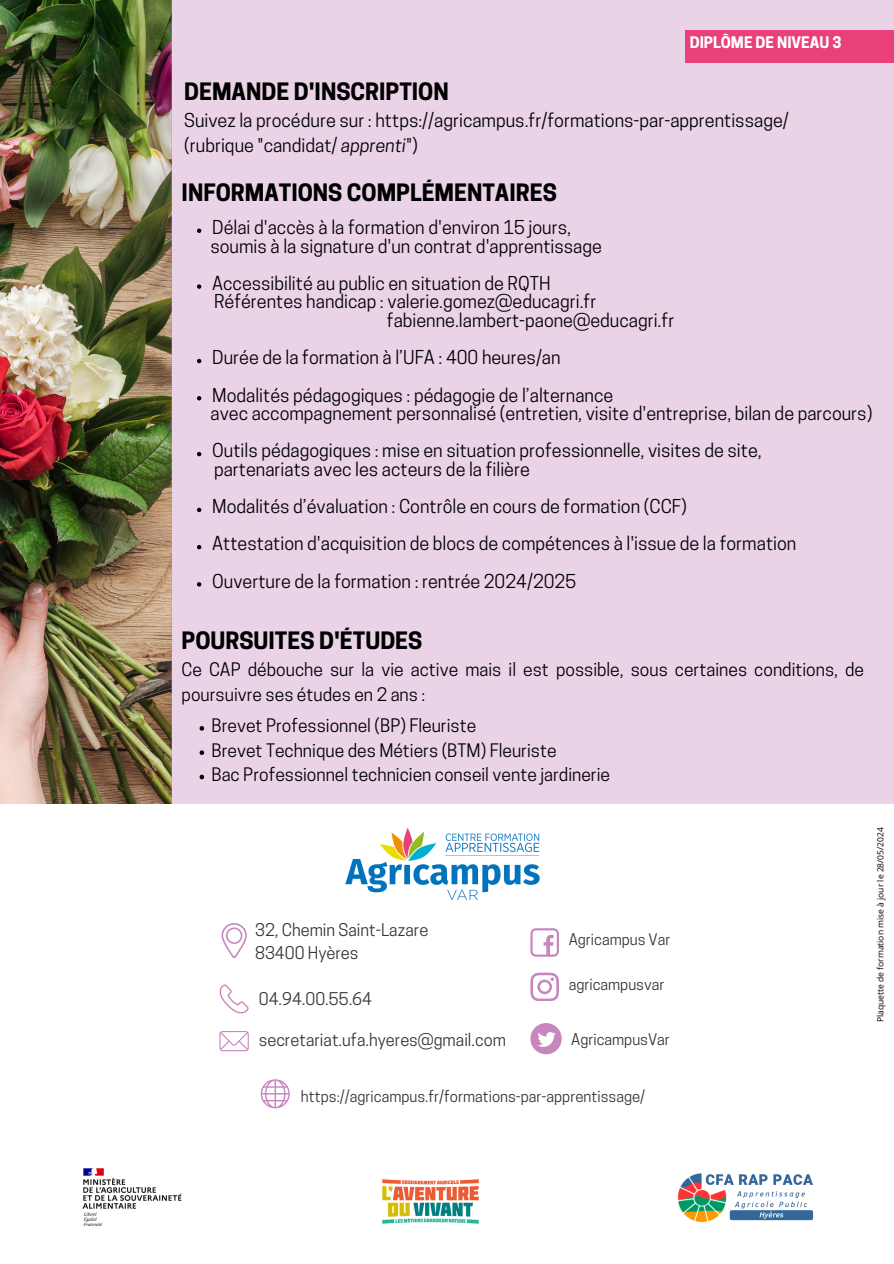
<style>
.page{position:relative;width:894px;height:1264px;background:#fff}
.page>*{position:absolute;margin:0;border:0;box-sizing:border-box;transform-origin:0 0}
.t1{font:700 22.5px "Cooper Hewitt";color:#000}
.t2{font:18px/18.6px "Cooper Hewitt";color:#000}
.t3{font:17.55px/24.3px "Cooper Hewitt";color:#000}
.t4{font:16.5px/22.5px "Cooper Hewitt";color:#373636}
.t5{font:15px "Cooper Hewitt";color:#373636}
.t6{font:700 15px "Cooper Hewitt";color:#fff}
.t7{font:8.55px "Open Sans";color:#000}
.s1{font-style:italic}
</style>
<div class="page">
<img style="left:0;top:0;width:171px;height:803px">
<div style="left:171px;top:0;width:722px;height:803px;background:#ebd3e7"></div>
<svg style="left:221px;top:923px;width:25px;height:34px"></svg>
<svg style="left:219px;top:984px;width:29px;height:29px"></svg>
<svg style="left:219px;top:1031px;width:29px;height:20px"></svg>
<svg style="left:260px;top:1079px;width:30px;height:29px"></svg>
<svg style="left:530px;top:928px;width:28px;height:28px"></svg>
<svg style="left:530px;top:972px;width:28px;height:28px"></svg>
<img style="left:382px;top:1179px;width:97px;height:45px">
<img style="left:82px;top:1168px;width:100px;height:58px">
<svg style="left:530px;top:1023px;width:31px;height:31px"></svg>
<div style="left:685px;top:30px;width:208px;height:33px;background:#e84179"></div>
<img style="left:345px;top:828px;width:195px;height:72px">
<img style="left:677px;top:1173px;width:137px;height:50px">
<svg style="left:197px;top:228px;width:4px;height:5px"></svg>
<svg style="left:197px;top:284px;width:4px;height:5px"></svg>
<svg style="left:197px;top:359px;width:4px;height:4px"></svg>
<svg style="left:197px;top:396px;width:4px;height:4px"></svg>
<svg style="left:197px;top:452px;width:4px;height:4px"></svg>
<svg style="left:197px;top:508px;width:4px;height:4px"></svg>
<svg style="left:197px;top:545px;width:4px;height:4px"></svg>
<svg style="left:197px;top:582px;width:4px;height:4px"></svg>
<svg style="left:199px;top:726px;width:5px;height:4px"></svg>
<svg style="left:199px;top:750px;width:5px;height:5px"></svg>
<svg style="left:199px;top:774px;width:5px;height:5px"></svg>
<h1 class="t6" style="left:689px;top:37px;width:153px">DIPLÔME DE NIVEAU 3</h1>
<h5 class="t1" style="left:184px;top:83px;width:266px">DEMANDE D'INSCRIPTION</h5>
<h5 class="t2" style="left:184px;top:110px;width:606px;line-height:24.8px">Suivez la procédure sur : https://agricampus.fr/formations-par-apprentissage/ (rubrique "candidat/ <span class="s1">apprenti</span>")</h5>
<p class="t1" style="left:181px;top:184px;width:376px">INFORMATIONS COMPLÉMENTAIRES</p>
<h2 class="t2" style="left:212px;top:220px;width:360px">Délai d'accès à la formation d'environ 15 jours,</h2>
<p class="t2" style="left:210px;top:239px;width:393px">soumis à la signature d'un contrat d'apprentissage</p>
<p class="t2" style="left:212px;top:276px;width:340px">Accessibilité au public en situation de RQTH</p>
<h2 class="t2" style="left:387px;top:295px;width:289px;text-indent:-173px">Référentes handicap : valerie.gomez@educagri.fr fabienne.lambert-paone@educagri.fr</h2>
<p class="t2" style="left:212px;top:350px;width:350px">Durée de la formation à l’UFA : 400 heures/an</p>
<h2 class="t2" style="left:212px;top:388px;width:402px">Modalités pédagogiques : pédagogie de l’alternance</h2>
<p class="t2" style="left:210px;top:406px;width:663px">avec accompagnement personnalisé (entretien, visite d'entreprise, bilan de parcours)</p>
<p class="t2" style="left:212px;top:443px;width:550px">Outils pédagogiques : mise en situation professionnelle, visites de site,</p>
<p class="t2" style="left:214px;top:462px;width:317px">partenariats avec les acteurs de la filière</p>
<h2 class="t2" style="left:212px;top:499px;width:476px">Modalités d’évaluation : Contrôle en cours de formation (CCF)</h2>
<p class="t2" style="left:212px;top:536px;width:585px">Attestation d'acquisition de blocs de compétences à l'issue de la formation</p>
<p class="t2" style="left:212px;top:574px;width:365px">Ouverture de la formation : rentrée 2024/2025</p>
<p class="t1" style="left:181px;top:632px;width:242px">POURSUITES D'ÉTUDES</p>
<p class="t3" style="left:181px;top:660px;width:683px">Ce CAP débouche sur la vie active mais il est possible, sous certaines conditions, de poursuivre ses études en 2 ans :</p>
<h5 class="t3" style="left:211px;top:716px;width:266px">Brevet Professionnel (BP) Fleuriste</h5>
<p class="t3" style="left:211px;top:740px;width:346px">Brevet Technique des Métiers (BTM) Fleuriste</p>
<h2 class="t3" style="left:211px;top:764px;width:400px">Bac Professionnel technicien conseil vente jardinerie</h2>
<p class="t4" style="left:255px;top:920px;width:175px">32, Chemin Saint-Lazare<br>83400 Hyères</p>
<h2 class="t4" style="left:259px;top:989px;width:115px">04.94.00.55.64</h2>
<p class="t4" style="left:259px;top:1031px;width:248px">secretariat.ufa.hyeres@gmail.com</p>
<p class="t5" style="left:568px;top:933px;width:103px">Agricampus Var</p>
<p class="t5" style="left:568px;top:978px;width:97px">agricampusvar</p>
<h2 class="t5" style="left:571px;top:1034px;width:100px">AgricampusVar</h2>
<p class="t5" style="left:301px;top:1091px;width:346px">https://agricampus.fr/formations-par-apprentissage/</p>
<p class="t7" style="left:874px;top:1022px;width:197px;rotate:-90deg">Plaquette de formation mise à jour le 28/05/2024</p>
</div>
